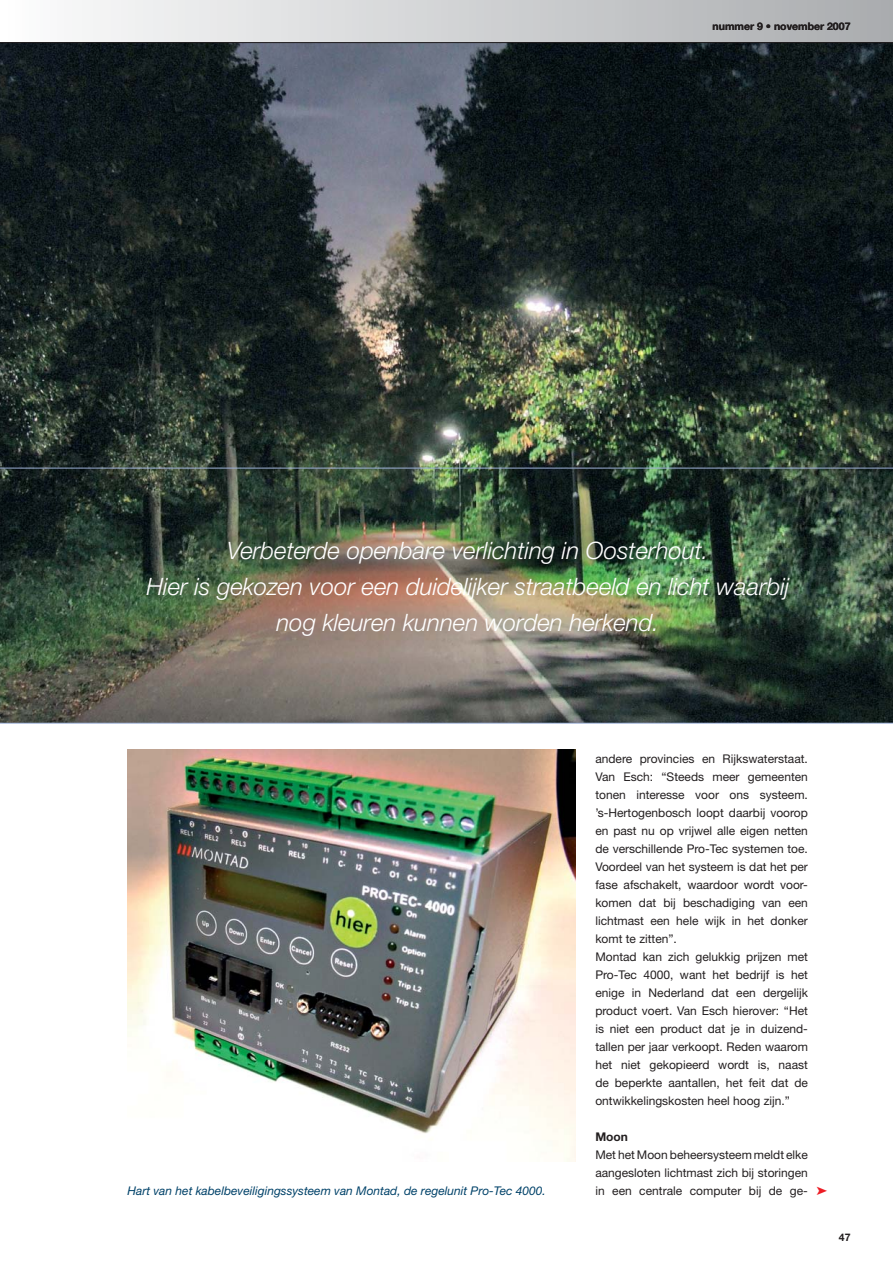
<style>
.page{position:relative;width:893px;height:1263px;background:#fff}
.page>*{position:absolute;margin:0;border:0;box-sizing:border-box;transform-origin:0 0}
.t1{font:italic 300 24px/36px "Helvetica Neue";color:#fff;text-align:center}
.t2{font:12px/18px "Helvetica Neue";color:#231f20}
.t3{font:italic 12px "Helvetica Neue";color:#004269}
.t4{font:700 12px "Helvetica Neue";color:#231f20}
.t5{font:700 10.5px "Helvetica Neue";color:#231f20}
</style>
<div class="page">
<div style="left:0;top:0;width:893px;height:43px;background:linear-gradient(to right,#fdfdfd,#a9abae)"></div>
<img style="left:0;top:43px;width:893px;height:680px">
<hr style="left:0;top:468px;width:893px;height:1px;background:#9db0d6">
<hr style="left:0;top:723px;width:893px;height:1px;background:#9db0d6">
<img style="left:128px;top:750px;width:447px;height:411px">
<hr style="left:0;top:42px;width:893px;height:1px;background:#231f20">
<p class="t5" style="left:712px;top:23px;width:139px">nummer 9 • november 2007</p>
<h1 class="t1" style="left:146px;top:535px;width:644px">Verbeterde openbare verlichting in Oosterhout.<br>Hier is gekozen voor een duidelijker straatbeeld en licht waarbij nog kleuren kunnen worden herkend.</h1>
<p class="t3" style="left:128px;top:1186px;width:420px">Hart van het kabelbeveiligingssysteem van Montad, de regelunit Pro-Tec 4000.</p>
<p class="t2" style="left:595px;top:751px;width:214px">andere provincies en Rijkswaterstaat.<br>Van Esch: “Steeds meer gemeenten tonen interesse voor ons systeem. ’s-Hertogenbosch loopt daarbij voorop en past nu op vrijwel alle eigen netten de verschillende Pro-Tec systemen toe.<br>Voordeel van het systeem is dat het per fase afschakelt, waardoor wordt voor&shy;komen dat bij beschadiging van een lichtmast een hele wijk in het donker komt te zitten”.<br>Montad kan zich gelukkig prijzen met Pro-Tec 4000, want het bedrijf is het enige in Nederland dat een dergelijk product voert. Van Esch hierover: “Het is niet een product dat je in duizend&shy;tallen per jaar verkoopt. Reden waarom het niet gekopieerd wordt is, naast de beperkte aantallen, het feit dat de ontwikkelingskosten heel hoog zijn.”</p>
<p class="t4" style="left:595px;top:1132px;width:34px">Moon</p>
<p class="t2" style="left:595px;top:1147px;width:214px;text-align:justify">Met het Moon beheersysteem meldt elke aangesloten lichtmast zich bij storingen in een centrale computer bij de ge-</p>
<p class="t5" style="left:839px;top:1234px;width:13px">47</p>
</div>
